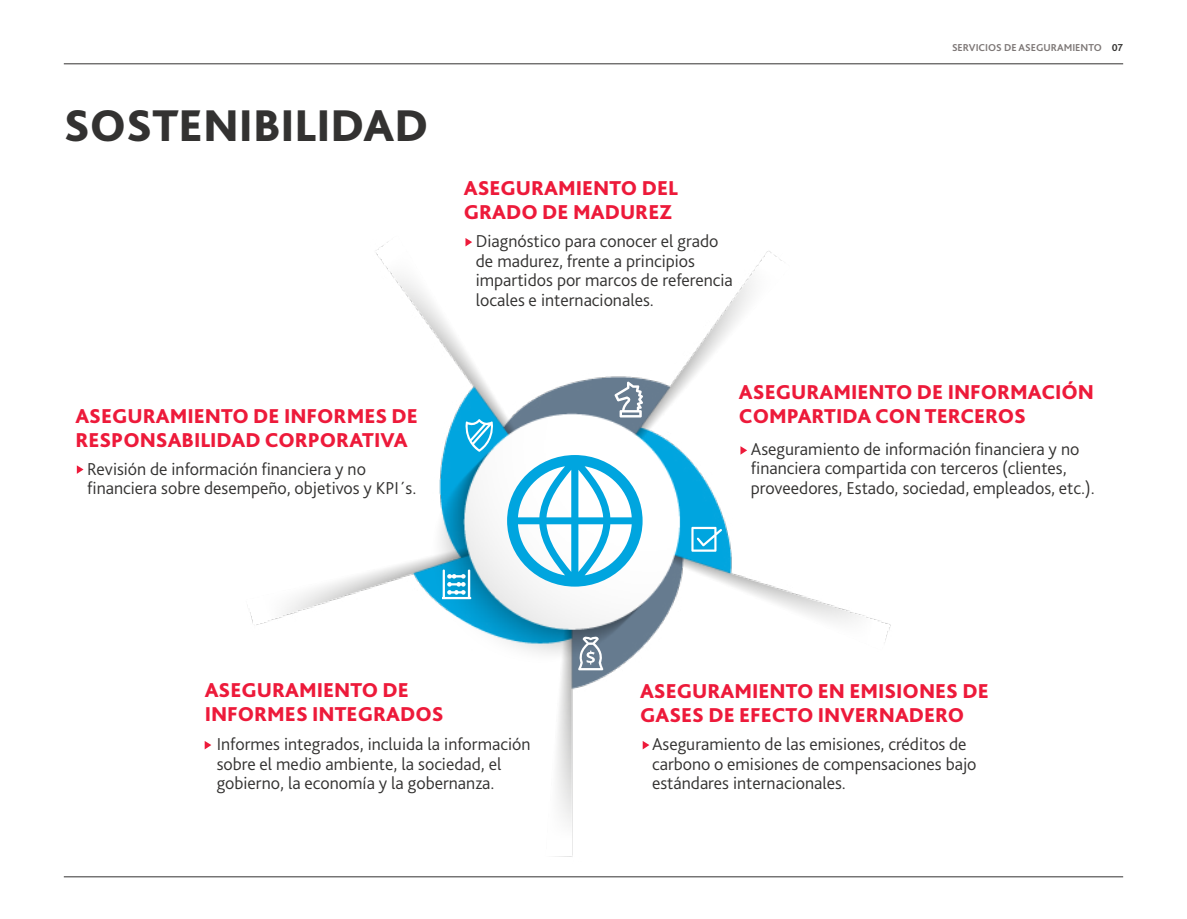
<style>
.page{position:relative;width:1187px;height:919px;background:#fff}
.page>*{position:absolute;margin:0;border:0;box-sizing:border-box;transform-origin:0 0}
.t1{font:800 46.5px "Bliss Pro";color:#333231}
.t2{font:800 21px/24px "Bliss Pro";color:#ed1a3a}
.t3{font:300 18px/19.5px "Bliss Pro";color:#333231}
.t4{font:700 10.5px "Bliss Pro";color:#7d7776}
.s1{color:#333231}
</style>
<div class="page">
<hr style="left:64px;top:63px;width:1059px;height:1px;background:#333231">
<img style="left:63px;top:241px;width:1061px;height:637px">
<svg style="left:77px;top:465px;width:6px;height:9px"></svg>
<svg style="left:205px;top:740px;width:6px;height:9px"></svg>
<svg style="left:642px;top:740px;width:7px;height:9px"></svg>
<svg style="left:507px;top:455px;width:135px;height:131px"></svg>
<svg style="left:442px;top:569px;width:29px;height:30px"></svg>
<svg style="left:465px;top:419px;width:30px;height:33px"></svg>
<svg style="left:614px;top:381px;width:29px;height:36px"></svg>
<svg style="left:691px;top:527px;width:31px;height:24px"></svg>
<svg style="left:577px;top:636px;width:27px;height:34px"></svg>
<svg style="left:740px;top:446px;width:7px;height:8px"></svg>
<svg style="left:465px;top:238px;width:7px;height:8px"></svg>
<p class="t1" style="left:64px;top:96px;width:366px">SOSTENIBILIDAD</p>
<p class="t2" style="left:75px;top:404px;width:344px">ASEGURAMIENTO DE INFORMES DE<br>RESPONSABILIDAD CORPORATIVA</p>
<p class="t3" style="left:87px;top:458px;width:331px">Revisión de información financiera y no financiera sobre desempeño, objetivos y KPI´s.</p>
<p class="t2" style="left:464px;top:175px;width:216px">ASEGURAMIENTO DEL<br>GRADO DE MADUREZ</p>
<p class="t3" style="left:476px;top:231px;width:258px">Diagnóstico para conocer el grado de madurez, frente a principios impartidos por marcos de referencia locales e internacionales.</p>
<p class="t4" style="left:951px;top:40px;width:173px">SERVICIOS DE ASEGURAMIENTO <span class="s1">07</span></p>
<p class="t2" style="left:739px;top:379px;width:356px">ASEGURAMIENTO DE INFORMACIÓN<br>COMPARTIDA CON TERCEROS</p>
<p class="t3" style="left:750px;top:438px;width:345px">Aseguramiento de información financiera y no financiera compartida con terceros (clientes, proveedores, Estado, sociedad, empleados, etc.).</p>
<p class="t2" style="left:205px;top:678px;width:240px">ASEGURAMIENTO DE<br>INFORMES INTEGRADOS</p>
<p class="t2" style="left:640px;top:678px;width:350px">ASEGURAMIENTO EN EMISIONES DE<br>GASES DE EFECTO INVERNADERO</p>
<p class="t3" style="left:217px;top:734px;width:315px">Informes integrados, incluida la información sobre el medio ambiente, la sociedad, el gobierno, la economía y la gobernanza.</p>
<p class="t3" style="left:652px;top:734px;width:326px">Aseguramiento de las emisiones, créditos de carbono o emisiones de compensaciones bajo estándares internacionales.</p>
</div>
